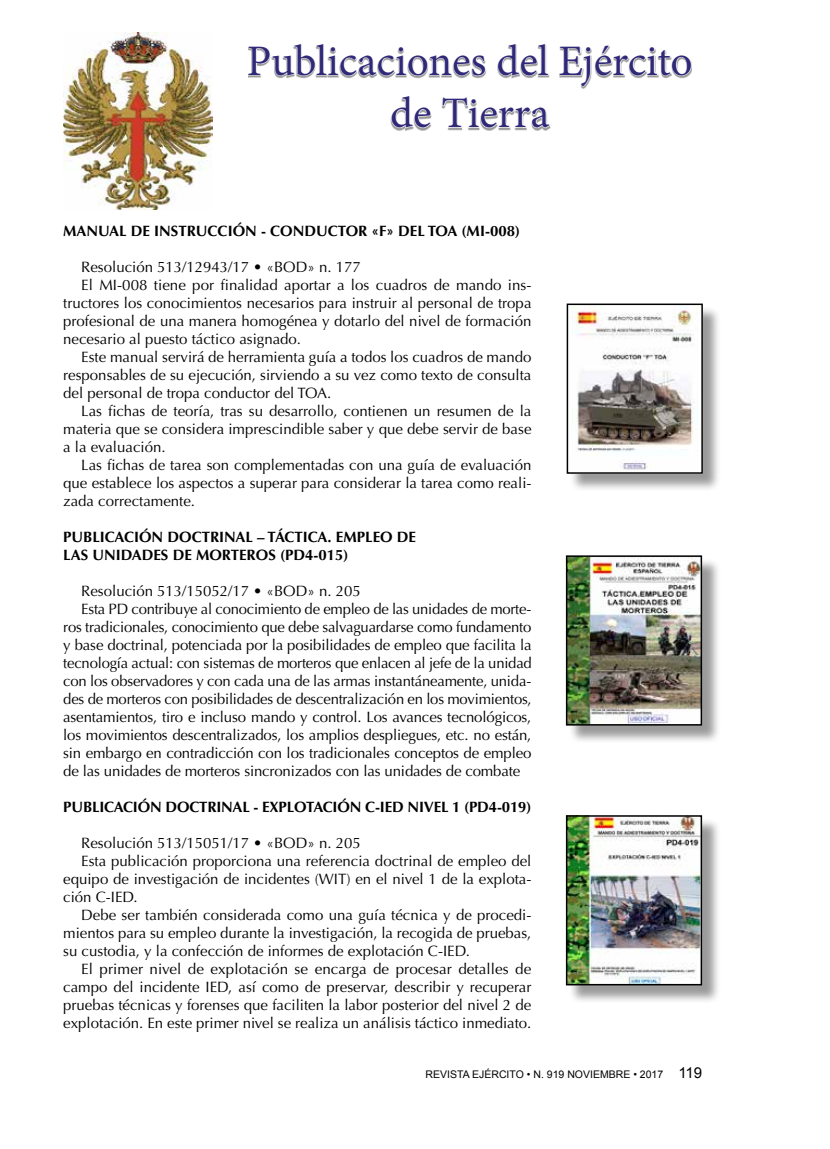
<style>
.page{position:relative;width:830px;height:1149px;background:#fff}
.page>*{position:absolute;margin:0;border:0;box-sizing:border-box;transform-origin:0 0}
.t1{font:43.5px/52.2px "Minion Pro";color:#302978;text-align:center}
.t2{font:15px "Optima LT Std";color:#000}
.t3{font:700 15px/18px "Optima LT Std";color:#000}
.t4{font:10.5px "Arial";color:#000}
.s1{font-size:15px}
</style>
<div class="page">
<img style="left:63px;top:32px;width:149px;height:177px">
<div style="left:568px;top:306px;width:153px;height:186px;background:#000;opacity:.4"></div>
<img style="left:569px;top:306px;width:130px;height:164px">
<div style="left:566px;top:303px;width:136px;height:170px;border:2px solid #000"></div>
<div style="left:567px;top:557px;width:153px;height:187px;background:#000;opacity:.4"></div>
<img style="left:568px;top:558px;width:130px;height:164px">
<div style="left:565px;top:555px;width:136px;height:170px;border:2px solid #000"></div>
<div style="left:567px;top:817px;width:153px;height:186px;background:#000;opacity:.4"></div>
<img style="left:568px;top:818px;width:130px;height:164px">
<div style="left:565px;top:815px;width:136px;height:170px;border:2px solid #000"></div>
<svg style="left:248px;top:45px;width:238px;height:32px"></svg>
<svg style="left:497px;top:45px;width:52px;height:32px"></svg>
<svg style="left:559px;top:46px;width:133px;height:41px"></svg>
<svg style="left:390px;top:97px;width:42px;height:32px"></svg>
<svg style="left:441px;top:99px;width:110px;height:30px"></svg>
<h1 class="t1" style="left:247px;top:35px;width:447px">Publicaciones del Ejército de Tierra</h1>
<p class="t3" style="left:63px;top:222px;width:458px">MANUAL DE INSTRUCCIÓN - CONDUCTOR «F» DEL TOA (MI-008)</p>
<p class="t2" style="left:81px;top:258px;width:281px">Resolución 513/12943/17 • «BOD» n. 177</p>
<p class="t2" style="left:81px;top:276px;width:451px">El MI-008 tiene por finalidad aportar a los cuadros de mando ins-</p>
<p class="t2" style="left:63px;top:294px;width:469px">tructores los conocimientos necesarios para instruir al personal de tropa</p>
<p class="t2" style="left:63px;top:312px;width:469px">profesional de una manera homogénea y dotarlo del nivel de formación</p>
<p class="t2" style="left:63px;top:330px;width:239px">necesario al puesto táctico asignado.</p>
<p class="t2" style="left:81px;top:348px;width:451px">Este manual servirá de herramienta guía a todos los cuadros de mando</p>
<p class="t2" style="left:63px;top:366px;width:469px">responsables de su ejecución, sirviendo a su vez como texto de consulta</p>
<p class="t2" style="left:63px;top:384px;width:269px">del personal de tropa conductor del TOA.</p>
<p class="t2" style="left:81px;top:402px;width:451px">Las fichas de teoría, tras su desarrollo, contienen un resumen de la</p>
<p class="t2" style="left:63px;top:420px;width:469px">materia que se considera imprescindible saber y que debe servir de base</p>
<p class="t2" style="left:63px;top:438px;width:104px">a la evaluación.</p>
<p class="t2" style="left:81px;top:456px;width:451px">Las fichas de tarea son complementadas con una guía de evaluación</p>
<p class="t2" style="left:63px;top:474px;width:469px">que establece los aspectos a superar para considerar la tarea como reali-</p>
<p class="t2" style="left:63px;top:492px;width:133px">zada correctamente.</p>
<p class="t3" style="left:63px;top:528px;width:354px">PUBLICACIÓN DOCTRINAL – TÁCTICA. EMPLEO DE<br>LAS UNIDADES DE MORTEROS (PD4-015)</p>
<p class="t2" style="left:81px;top:582px;width:281px">Resolución 513/15052/17 • «BOD» n. 205</p>
<p class="t2" style="left:81px;top:600px;width:451px">Esta PD contribuye al conocimiento de empleo de las unidades de morte-</p>
<p class="t2" style="left:63px;top:618px;width:469px">ros tradicionales, conocimiento que debe salvaguardarse como fundamento</p>
<p class="t2" style="left:63px;top:636px;width:469px">y base doctrinal, potenciada por la posibilidades de empleo que facilita la</p>
<p class="t2" style="left:63px;top:654px;width:470px">tecnología actual: con sistemas de morteros que enlacen al jefe de la unidad</p>
<p class="t2" style="left:63px;top:672px;width:469px">con los observadores y con cada una de las armas instantáneamente, unida-</p>
<p class="t2" style="left:63px;top:690px;width:470px">des de morteros con posibilidades de descentralización en los movimientos,</p>
<p class="t2" style="left:63px;top:708px;width:469px">asentamientos, tiro e incluso mando y control. Los avances tecnológicos,</p>
<p class="t2" style="left:63px;top:726px;width:469px">los movimientos descentralizados, los amplios despliegues, etc. no están,</p>
<p class="t2" style="left:63px;top:744px;width:469px">sin embargo en contradicción con los tradicionales conceptos de empleo</p>
<p class="t2" style="left:63px;top:762px;width:458px">de las unidades de morteros sincronizados con las unidades de combate</p>
<p class="t3" style="left:63px;top:798px;width:469px">PUBLICACIÓN DOCTRINAL - EXPLOTACIÓN C-IED NIVEL 1 (PD4-019)</p>
<p class="t2" style="left:81px;top:834px;width:281px">Resolución 513/15051/17 • «BOD» n. 205</p>
<p class="t2" style="left:81px;top:852px;width:451px">Esta publicación proporciona una referencia doctrinal de empleo del</p>
<p class="t2" style="left:63px;top:870px;width:469px">equipo de investigación de incidentes (WIT) en el nivel 1 de la explota-</p>
<p class="t2" style="left:63px;top:888px;width:76px">ción C-IED.</p>
<p class="t2" style="left:81px;top:906px;width:451px">Debe ser también considerada como una guía técnica y de procedi-</p>
<p class="t2" style="left:63px;top:924px;width:469px">mientos para su empleo durante la investigación, la recogida de pruebas,</p>
<p class="t2" style="left:63px;top:942px;width:408px">su custodia, y la confección de informes de explotación C-IED.</p>
<p class="t2" style="left:81px;top:960px;width:451px">El primer nivel de explotación se encarga de procesar detalles de</p>
<p class="t2" style="left:63px;top:978px;width:469px">campo del incidente IED, así como de preservar, describir y recuperar</p>
<p class="t2" style="left:63px;top:996px;width:469px">pruebas técnicas y forenses que faciliten la labor posterior del nivel 2 de</p>
<p class="t2" style="left:63px;top:1014px;width:469px">explotación. En este primer nivel se realiza un análisis táctico inmediato.</p>
<p class="t4" style="left:425px;top:1066px;width:278px">REVISTA EJÉRCITO • N. 919 NOVIEMBRE • 2017 <span class="s1">119</span></p>
</div>
